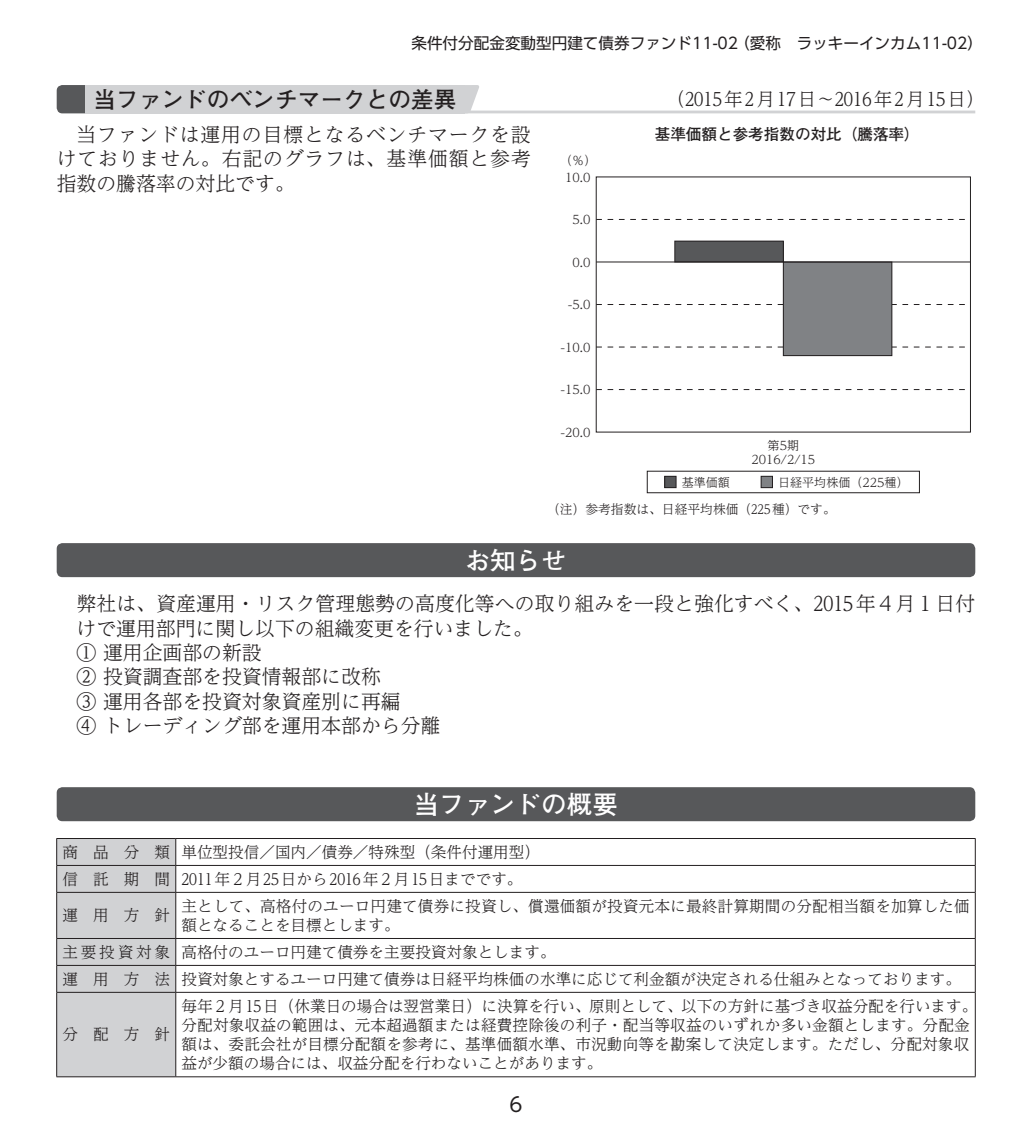
<style>
.page{position:relative;width:1032px;height:1134px;background:#fff}
.page>*{position:absolute;margin:0;border:0;box-sizing:border-box;transform-origin:0 0}
.t1{font:700 25.6px "Futo Go B101 Pro";color:#fff}
.t2{font:700 22.6px "Futo Go B101 Pro";color:#231f20}
.t3{font:300 19.8px/24.4px "UD Reimin Pro";color:#231f20;text-align:justify}
.t4{font:19.8px "UD Shin Go Pro";color:#231f20}
.t5{font:300 18.4px "UD Reimin Pro";color:#231f20}
.t6{font:300 15.6px/19.2px "UD Reimin Pro";color:#231f20}
.t7{font:15.6px "UD Shin Go Pro";color:#231f20}
.t8{font:700 15.6px "Futo Go B101 Pro";color:#231f20}
.t9{font:300 12.8px "UD Reimin Pro";color:#231f20}
.t10{font:300 12px/14.2px "UD Reimin Pro";color:#231f20;text-align:center}
</style>
<div class="page">
<hr style="left:85px;top:111px;width:890px;height:2px;background:#d1d2d4">
<svg style="left:57px;top:85px;width:28px;height:28px"></svg>
<div style="left:85px;top:85px;width:380px;height:28px;background:#d1d2d4"></div>
<svg style="left:465px;top:85px;width:14px;height:26px"></svg>
<div style="left:57px;top:543px;width:918px;height:34px;background:#57585a;border-radius:6px"></div>
<div style="left:57px;top:787px;width:918px;height:34px;background:#57585a;border-radius:6px"></div>
<hr style="left:176px;top:838px;width:799px;height:1px;background:#231f20">
<hr style="left:176px;top:865px;width:799px;height:1px;background:#231f20">
<svg style="left:975px;top:839px;width:1px;height:53px"></svg>
<hr style="left:176px;top:892px;width:799px;height:1px;background:#231f20">
<hr style="left:975px;top:893px;width:1px;height:45px;background:#231f20">
<hr style="left:176px;top:938px;width:799px;height:1px;background:#231f20">
<hr style="left:176px;top:965px;width:799px;height:1px;background:#231f20">
<div style="left:56px;top:838px;width:120px;height:238px;background:#d1d2d4"></div>
<svg style="left:975px;top:939px;width:1px;height:53px"></svg>
<hr style="left:56px;top:992px;width:120px;height:1px;background:#231f20">
<hr style="left:56px;top:993px;width:1px;height:83px;background:#231f20">
<hr style="left:176px;top:992px;width:799px;height:1px;background:#231f20">
<hr style="left:175px;top:993px;width:1px;height:83px;background:#231f20">
<hr style="left:975px;top:993px;width:1px;height:83px;background:#231f20">
<hr style="left:56px;top:1076px;width:120px;height:1px;background:#231f20">
<hr style="left:176px;top:1076px;width:799px;height:1px;background:#231f20">
<div style="left:647px;top:471px;width:273px;height:22px;border:1px solid #231f20"></div>
<div style="left:665px;top:476px;width:11px;height:12px;background:#57585a"></div>
<div style="left:664px;top:476px;width:12px;height:12px;border:1px solid #231f20"></div>
<div style="left:761px;top:476px;width:11px;height:12px;background:#808285"></div>
<div style="left:761px;top:476px;width:12px;height:12px;border:1px solid #231f20"></div>
<svg style="left:598px;top:389px;width:367px;height:1px"></svg>
<svg style="left:598px;top:347px;width:367px;height:1px"></svg>
<svg style="left:598px;top:304px;width:367px;height:1px"></svg>
<svg style="left:598px;top:219px;width:367px;height:1px"></svg>
<div style="left:675px;top:241px;width:108px;height:21px;background:#57585a"></div>
<div style="left:674px;top:241px;width:109px;height:21px;border:1px solid #231f20"></div>
<div style="left:783px;top:262px;width:109px;height:94px;background:#808285"></div>
<div style="left:783px;top:262px;width:109px;height:94px;border:1px solid #231f20"></div>
<hr style="left:596px;top:262px;width:374px;height:1px;background:#231f20">
<p class="t7" style="left:411px;top:31px;width:573px">条件付分配金変動型円建て債券ファンド11-02（愛称　ラッキーインカム11-02）</p>
<h2 class="t2" style="left:94px;top:81px;width:364px">当ファンドのベンチマークとの差異</h2>
<p class="t5" style="left:666px;top:84px;width:319px">（2015年 2月 17日～2016年 2月 15日）</p>
<p class="t3" style="left:57px;top:121px;width:476px;text-indent:20px">当ファンドは運用の目標となるベンチマークを設けておりません。右記のグラフは、基準価額と参考指数の騰落率の対比です。</p>
<p class="t8" style="left:655px;top:122px;width:267px">基準価額と参考指数の対比（騰落率）</p>
<p class="t10" style="left:560px;top:153px;width:38px">（％）</p>
<p class="t10" style="left:565px;top:170px;width:27px">10.0</p>
<p class="t10" style="left:573px;top:212px;width:19px">5.0</p>
<p class="t10" style="left:573px;top:255px;width:19px">0.0</p>
<p class="t10" style="left:568px;top:297px;width:24px">-5.0</p>
<p class="t10" style="left:560px;top:340px;width:31px">-10.0</p>
<p class="t10" style="left:560px;top:382px;width:31px">-15.0</p>
<p class="t10" style="left:560px;top:425px;width:31px">-20.0</p>
<p class="t10" style="left:751px;top:438px;width:65px">第5期<br>2016/2/15</p>
<p class="t9" style="left:547px;top:499px;width:290px">（注）参考指数は、日経平均株価（225種）です。</p>
<p class="t10" style="left:682px;top:475px;width:50px">基準価額</p>
<p class="t10" style="left:778px;top:475px;width:132px">日経平均株価（225種）</p>
<h1 class="t1" style="left:465px;top:540px;width:104px">お知らせ</h1>
<p class="t3" style="left:77px;top:591px;width:900px;text-align:left">弊社は、資産運用・リスク管理態勢の高度化等への取り組みを一段と強化すべく、2015年4月1日付けで運用部門に関し以下の組織変更を行いました。<br>① 運用企画部の新設<br>② 投資調査部を投資情報部に改称<br>③ 運用各部を投資対象資産別に再編<br>④ トレーディング部を運用本部から分離</p>
<h1 class="t1" style="left:414px;top:784px;width:206px">当ファンドの概要</h1>
<p class="t6" style="left:62px;top:838px;width:479px;line-height:27px">商 品 分 類 単位型投信／国内／債券／特殊型（条件付運用型）信 託 期 間 2011年2月 25日から 2016年2月 15日までです。</p>
<p class="t6" style="left:62px;top:905px;width:109px">運用方針</p>
<p class="t6" style="left:181px;top:896px;width:790px">主として、高格付のユーロ円建て債券に投資し、償還価額が投資元本に最終計算期間の分配相当額を加算した価額となることを目標とします。</p>
<p class="t6" style="left:62px;top:938px;width:900px;line-height:27px">主要投資対象 高格付のユーロ円建て債券を主要投資対象とします。<br>運 用 方 法 投資対象とするユーロ円建て債券は日経平均株価の水準に応じて利金額が決定される仕組みとなっております。</p>
<p class="t6" style="left:62px;top:1024px;width:109px">分配方針</p>
<p class="t6" style="left:181px;top:996px;width:797px">毎年2月 15日（休業日の場合は翌営業日）に決算を行い、原則として、以下の方針に基づき収益分配を行います。分配対象収益の範囲は、元本超過額または経費控除後の利子・配当等収益のいずれか多い金額とします。分配金額は、委託会社が目標分配額を参考に、基準価額水準、市況動向等を勘案して決定します。ただし、分配対象収益が少額の場合には、収益分配を行わないことがあります。</p>
<p class="t4" style="left:509px;top:1088px;width:15px">6</p>
</div>
